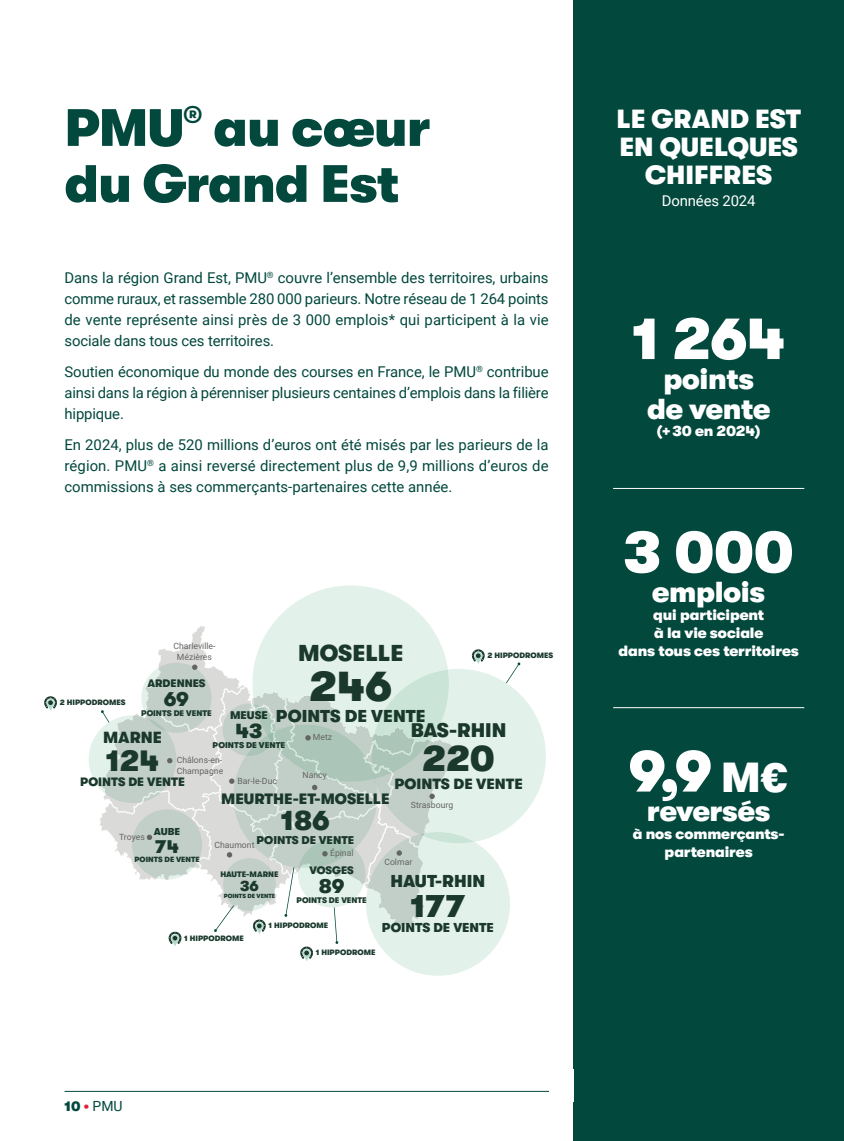
<style>
.page{position:relative;width:844px;height:1141px;background:#fff}
.page>*{position:absolute;margin:0;border:0;box-sizing:border-box;transform-origin:0 0}
.t1{font:900 59.5px "GT Walsheim Pro";letter-spacing:-.01em;color:#fff}
.t2{font:900 52.5px/56px "GT Walsheim Pro";letter-spacing:-.015em;color:#02483d}
.t3{font:900 43.05px "GT Walsheim Pro";color:#1a392c}
.t4{font:900 37.1px "GT Walsheim Pro";color:#1a392c}
.t5{font:900 32.38px "GT Walsheim Pro";color:#1a392c}
.t6{font:900 30.28px "GT Walsheim Pro";color:#1a392c}
.t7{font:900 28.88px/29.8px "GT Walsheim Pro";letter-spacing:-.01em;color:#fff;text-align:center}
.t8{font:900 28.18px "GT Walsheim Pro";color:#1a392c}
.t9{font:900 26.25px/28px "GT Walsheim Pro";color:#fff;text-align:center}
.t10{font:900 22.93px "GT Walsheim Pro";color:#1a392c}
.t11{font:900 21px "GT Walsheim Pro";color:#1a392c}
.t12{font:900 20.3px "GT Walsheim Pro";color:#1a392c}
.t13{font:900 19.78px "GT Walsheim Pro";color:#1a392c}
.t14{font:900 18.72px "GT Walsheim Pro";color:#1a392c}
.t15{font:900 17.32px "GT Walsheim Pro";color:#1a392c}
.t16{font:900 17.15px "GT Walsheim Pro";color:#1a392c}
.t17{font:900 16.1px "GT Walsheim Pro";color:#1a392c}
.t18{font:900 15.05px "GT Walsheim Pro";color:#1a392c}
.t19{font:14.88px/21px "Roboto";letter-spacing:-.01em;color:#02483d;text-align:justify}
.t20{font:900 14.88px/17.8px "GT Walsheim Pro";letter-spacing:-.01em;color:#fff;text-align:center}
.t21{font:900 14.88px "GT Walsheim Pro";color:#1a392c}
.t22{font:14.88px "Roboto";letter-spacing:-.01em;color:#fff}
.t23{font:14px "Roboto";color:#02483d}
.t24{font:900 12.95px "GT Walsheim Pro";color:#1a392c}
.t25{font:900 12.08px "GT Walsheim Pro";color:#1a392c}
.t26{font:900 11.2px "GT Walsheim Pro";color:#1a392c}
.t27{font:900 10.85px "GT Walsheim Pro";color:#1a392c}
.t28{font:900 9.97px "GT Walsheim Pro";color:#1a392c}
.t29{font:8.58px/10.3px "Roboto";color:#646463}
.t30{font:900 8.4px "GT Walsheim Pro";color:#1a392c}
.t31{font:900 8.22px "GT Walsheim Pro";color:#1a392c}
.t32{font:900 8.05px "GT Walsheim Pro";color:#1a392c}
.t33{font:900 7.88px "GT Walsheim Pro";color:#1a392c}
.t34{font:900 7.7px "GT Walsheim Pro";color:#1a392c}
.t35{font:900 7.52px "GT Walsheim Pro";color:#1a392c}
.t36{font:900 5.95px "GT Walsheim Pro";color:#1a392c}
.s1{font-family:"GT Walsheim Pro";font-weight:900}
.s2{font-family:"GT Walsheim Pro";font-weight:900;color:#e51e36}
.s3{font-size:42px}
</style>
<div class="page">
<hr style="left:64px;top:1091px;width:715px;height:1px;background:#02483d">
<svg style="left:44px;top:696px;width:13px;height:15px"></svg>
<svg style="left:89px;top:585px;width:456px;height:391px"></svg>
<div style="left:573px;top:0;width:270px;height:1141px;background:#02483d"></div>
<hr style="left:613px;top:488px;width:191px;height:1px;background:#fff">
<hr style="left:613px;top:707px;width:191px;height:1px;background:#fff">
<div style="left:548px;top:1069px;width:25px;height:32px;background:#fff"></div>
<p class="t2" style="left:64px;top:100px;width:367px">PMU<sup>®</sup> au cœur du Grand Est</p>
<p class="t19" style="left:64px;top:266px;width:485px">Dans la région Grand Est, PMU<sup>®</sup> couvre l’ensemble des territoires, urbains comme ruraux, et rassemble 280 000 parieurs. Notre réseau de 1 264 points de vente représente ainsi près de 3 000 emplois* qui participent à la vie sociale dans tous ces territoires.</p>
<p class="t19" style="left:64px;top:360px;width:485px">Soutien économique du monde des courses en France, le PMU<sup>®</sup> contribue ainsi dans la région à pérenniser plusieurs centaines d’emplois dans la filière hippique.</p>
<p class="t19" style="left:64px;top:433px;width:485px">En 2024, plus de 520 millions d’euros ont été misés par les parieurs de la région. PMU<sup>®</sup> a ainsi reversé directement plus de 9,9 millions d’euros de commissions à ses commerçants-partenaires cette année.</p>
<p class="t29" style="left:173px;top:642px;width:44px;text-align:center">Charleville-<br>Mézières</p>
<p class="t10" style="left:298px;top:640px;width:107px">MOSELLE</p>
<p class="t3" style="left:309px;top:662px;width:84px">246</p>
<p class="t15" style="left:276px;top:706px;width:151px">POINTS DE VENTE</p>
<p class="t13" style="left:410px;top:719px;width:97px">BAS-RHIN</p>
<p class="t4" style="left:422px;top:738px;width:74px">220</p>
<p class="t21" style="left:394px;top:775px;width:130px">POINTS DE VENTE</p>
<p class="t34" style="left:487px;top:651px;width:67px">2 HIPPODROMES</p>
<p class="t27" style="left:147px;top:677px;width:60px">ARDENNES</p>
<p class="t12" style="left:164px;top:688px;width:26px">69</p>
<p class="t31" style="left:141px;top:708px;width:72px">POINTS DE VENTE</p>
<p class="t34" style="left:60px;top:698px;width:67px">2 HIPPODROMES</p>
<p class="t26" style="left:230px;top:709px;width:39px">MEUSE</p>
<p class="t11" style="left:235px;top:719px;width:28px">43</p>
<p class="t30" style="left:212px;top:741px;width:74px">POINTS DE VENTE</p>
<p class="t17" style="left:103px;top:729px;width:60px">MARNE</p>
<p class="t6" style="left:106px;top:744px;width:55px">124</p>
<p class="t25" style="left:80px;top:775px;width:106px">POINTS DE VENTE</p>
<p class="t29" style="left:313px;top:733px;width:21px">Metz</p>
<p class="t29" style="left:177px;top:756px;width:48px">Châlons-en-<br>Champagne</p>
<p class="t29" style="left:302px;top:771px;width:26px">Nancy</p>
<p class="t29" style="left:237px;top:777px;width:41px">Bar-le-Duc</p>
<p class="t28" style="left:154px;top:826px;width:28px">AUBE</p>
<p class="t14" style="left:155px;top:836px;width:25px">74</p>
<p class="t35" style="left:134px;top:855px;width:67px">POINTS DE VENTE</p>
<p class="t29" style="left:119px;top:833px;width:27px">Troyes</p>
<p class="t18" style="left:221px;top:790px;width:170px">MEURTHE-ET-MOSELLE</p>
<p class="t8" style="left:281px;top:805px;width:50px">186</p>
<p class="t26" style="left:256px;top:833px;width:99px">POINTS DE VENTE</p>
<p class="t29" style="left:411px;top:800px;width:44px">Strasbourg</p>
<p class="t29" style="left:214px;top:840px;width:42px">Chaumont</p>
<p class="t29" style="left:330px;top:849px;width:25px">Épinal</p>
<p class="t29" style="left:384px;top:858px;width:29px">Colmar</p>
<p class="t27" style="left:309px;top:864px;width:46px">VOSGES</p>
<p class="t12" style="left:319px;top:874px;width:27px">89</p>
<p class="t32" style="left:296px;top:895px;width:72px">POINTS DE VENTE</p>
<p class="t33" style="left:220px;top:870px;width:60px">HAUTE-MARNE</p>
<p class="t21" style="left:240px;top:877px;width:20px">36</p>
<p class="t36" style="left:223px;top:892px;width:53px">POINTS DE VENTE</p>
<p class="t16" style="left:390px;top:871px;width:96px">HAUT-RHIN</p>
<p class="t5" style="left:410px;top:888px;width:56px">177</p>
<p class="t24" style="left:382px;top:921px;width:113px">POINTS DE VENTE</p>
<p class="t34" style="left:268px;top:921px;width:61px">1 HIPPODROME</p>
<p class="t34" style="left:184px;top:934px;width:61px">1 HIPPODROME</p>
<p class="t23" style="left:64px;top:1096px;width:60px"><span class="s1">10</span> <span class="s2">•</span> PMU</p>
<p class="t34" style="left:316px;top:948px;width:61px">1 HIPPODROME</p>
<p class="t9" style="left:616px;top:105px;width:186px">LE GRAND EST<br>EN QUELQUES<br>CHIFFRES</p>
<p class="t22" style="left:661px;top:191px;width:95px">Données 2024</p>
<p class="t1" style="left:631px;top:305px;width:155px">1 264</p>
<p class="t7" style="left:647px;top:364px;width:125px">points de vente</p>
<p class="t20" style="left:656px;top:422px;width:105px">(+ 30 en 2024)</p>
<p class="t1" style="left:623px;top:519px;width:172px">3 000</p>
<p class="t7" style="left:652px;top:577px;width:114px">emplois</p>
<p class="t20" style="left:618px;top:606px;width:182px">qui participent<br>à la vie sociale<br>dans tous ces territoires</p>
<p class="t1" style="left:628px;top:738px;width:161px">9,9 <span class="s3">M€</span></p>
<p class="t7" style="left:646px;top:797px;width:125px">reversés</p>
<p class="t20" style="left:632px;top:825px;width:153px">à nos commerçants&shy;partenaires</p>
</div>
